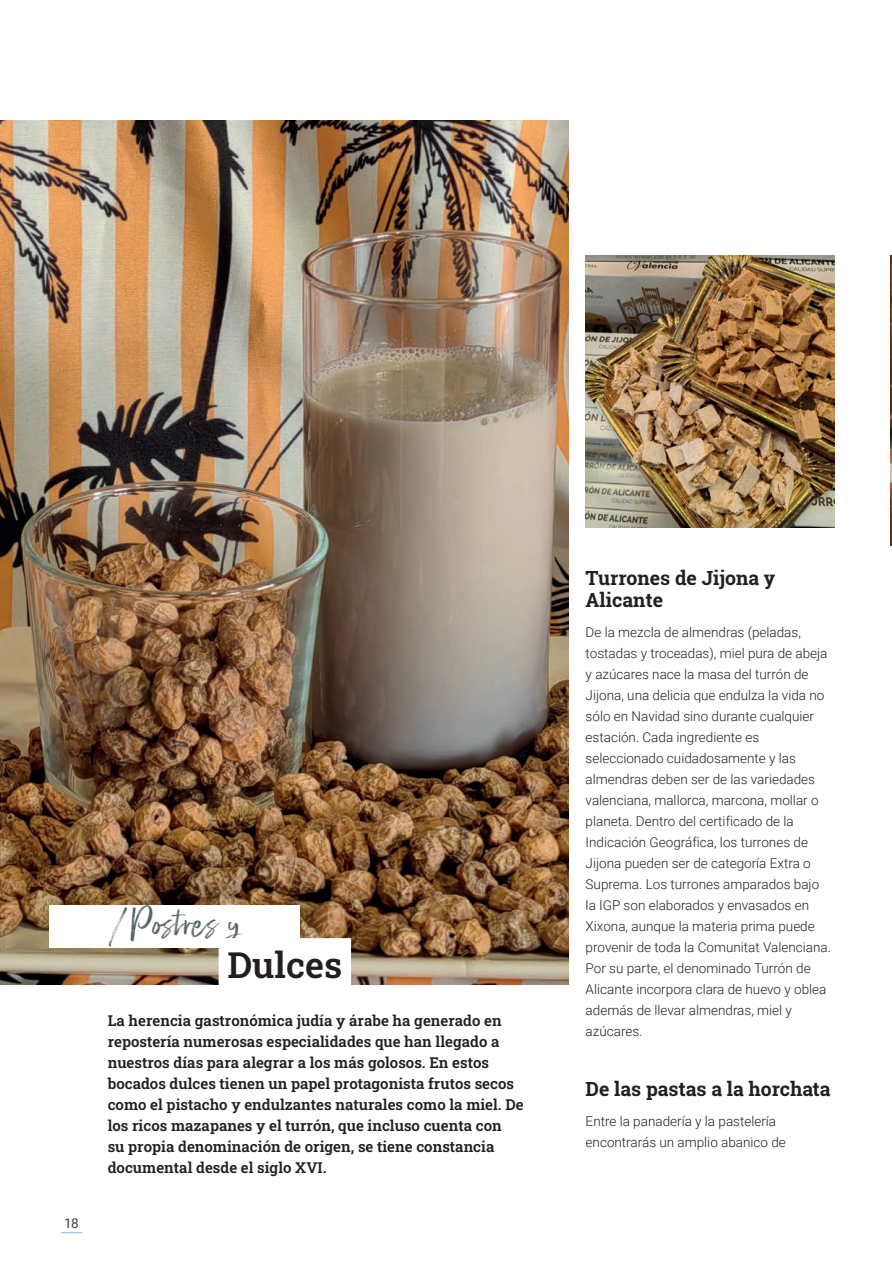
<style>
.page{position:relative;width:892px;height:1263px;background:#fff}
.page>*{position:absolute;margin:0;border:0;box-sizing:border-box;transform-origin:0 0}
.t1{font:45px "Ghoppters";color:#546567}
.t2{font:600 36px "Roboto Slab";color:#231f20}
.t3{font:700 19.5px/22.5px "Roboto Slab";color:#231f20}
.t4{font:600 15px/21px "Roboto Slab";color:#231f20}
.t5{font:300 13.5px/21px "Roboto";color:#231f20}
.t6{font:13.5px "Roboto";color:#3e3e3f}
</style>
<div class="page">
<svg style="left:61px;top:1232px;width:21px;height:1px"></svg>
<img style="left:0;top:121px;width:568px;height:864px">
<img style="left:585px;top:256px;width:249px;height:272px">
<img style="left:890px;top:256px;width:1px;height:290px">
<div style="left:50px;top:906px;width:250px;height:42px;background:#fff"></div>
<div style="left:219px;top:938px;width:132px;height:52px;background:#fff"></div>
<p class="t6" style="left:64px;top:1213px;width:16px">18</p>
<h1 class="t1" style="left:109px;top:889px;width:133px">/Postres y</h1>
<h2 class="t2" style="left:227px;top:940px;width:116px">Dulces</h2>
<p class="t4" style="left:108px;top:1009px;width:417px">La herencia gastronómica judía y árabe ha generado en repostería numerosas especialidades que han llegado a nuestros días para alegrar a los más golosos. En estos bocados dulces tienen un papel protagonista frutos secos como el pistacho y endulzantes naturales como la miel. De los ricos mazapanes y el turrón, que incluso cuenta con<br>su propia denominación de origen, se tiene constancia documental desde el siglo XVI.</p>
<h3 class="t3" style="left:585px;top:566px;width:191px">Turrones de Jijona y<br>Alicante</h3>
<p class="t5" style="left:585px;top:621px;width:247px">De la mezcla de almendras (peladas, tostadas y troceadas), miel pura de abeja y azúcares nace la masa del turrón de Jijona, una delicia que endulza la vida no sólo en Navidad sino durante cualquier estación. Cada ingrediente es seleccionado cuidadosamente y las almendras deben ser de las variedades valenciana, mallorca, marcona, mollar o planeta. Dentro del certificado de la Indicación Geográfica, los turrones de Jijona pueden ser de categoría Extra o Suprema. Los turrones amparados bajo la IGP son elaborados y envasados en Xixona, aunque la materia prima puede provenir de toda la Comunitat Valenciana.<br>Por su parte, el denominado Turrón de Alicante incorpora clara de huevo y oblea además de llevar almendras, miel y azúcares.</p>
<h3 class="t3" style="left:585px;top:1077px;width:246px">De las pastas a la horchata</h3>
<p class="t5" style="left:585px;top:1110px;width:202px">Entre la panadería y la pastelería encontrarás un amplio abanico de</p>
</div>
